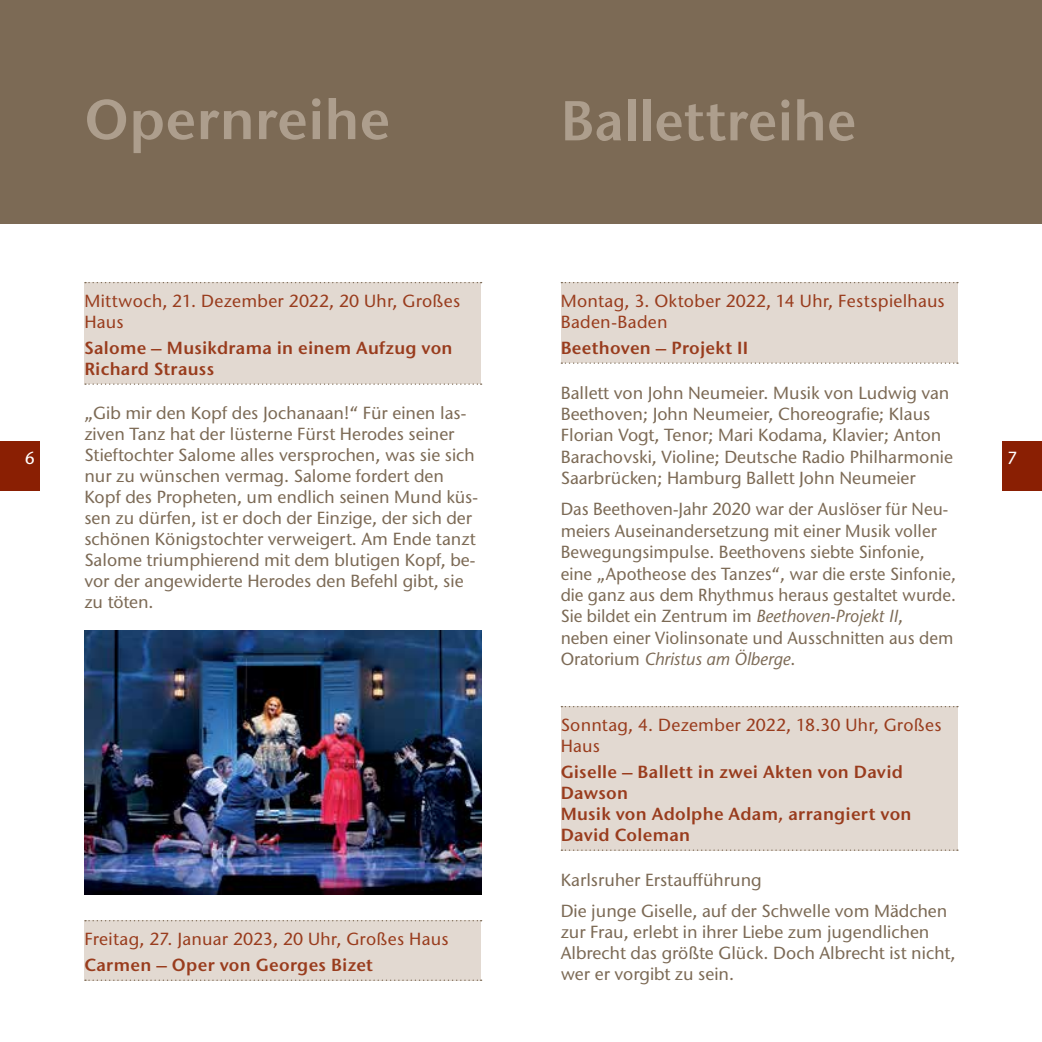
<style>
.page{position:relative;width:1042px;height:1042px;background:#fff}
.page>*{position:absolute;margin:0;border:0;box-sizing:border-box;transform-origin:0 0}
.t1{font:600 56px "Stone Sans ITC Pro";color:#ad9e8d;scale:.96 1}
.t2{font:600 56px "Stone Sans ITC Pro";color:#ad9e8d}
.t3{font:500 17.5px/21px "Stone Sans ITC Pro";color:#7c6a55}
.t4{font:600 17.5px/21px "Stone Sans ITC Pro";letter-spacing:.015em;color:#993c1d}
.t5{font:500 17.5px/21px "Stone Sans ITC Pro";letter-spacing:.015em;color:#993c1d}
.t6{font:italic 17.5px "Stone Sans";color:#7c6a55}
.t7{font:500 17.5px "Stone Sans ITC Pro";color:#fff}
.s1{font-family:"Stone Sans";font-weight:400;font-style:italic}
.s2{font-family:"Stone Sans ITC Pro";font-weight:500;font-style:normal}
</style>
<div class="page">
<div style="left:561px;top:282px;width:396px;height:81px;background:#e2d9d1"></div>
<div style="left:561px;top:706px;width:396px;height:144px;background:#e2d9d1"></div>
<div style="left:84px;top:282px;width:397px;height:102px;background:#e2d9d1"></div>
<div style="left:84px;top:920px;width:397px;height:60px;background:#e2d9d1"></div>
<div style="left:0;top:441px;width:40px;height:50px;background:#8a1f03"></div>
<div style="left:1002px;top:441px;width:40px;height:50px;background:#8a1f03"></div>
<svg style="left:85px;top:282px;width:397px;height:1px"></svg>
<svg style="left:85px;top:383px;width:397px;height:2px"></svg>
<svg style="left:85px;top:920px;width:397px;height:1px"></svg>
<svg style="left:85px;top:979px;width:397px;height:2px"></svg>
<img style="left:84px;top:630px;width:397px;height:265px">
<svg style="left:561px;top:282px;width:397px;height:1px"></svg>
<svg style="left:561px;top:362px;width:397px;height:2px"></svg>
<svg style="left:561px;top:706px;width:397px;height:1px"></svg>
<svg style="left:561px;top:849px;width:397px;height:2px"></svg>
<div style="left:0;top:0;width:521px;height:223px;background:#7c6a55"></div>
<div style="left:521px;top:0;width:521px;height:223px;background:#7c6a55"></div>
<h1 class="t2" style="left:84px;top:84px;width:307px">Opernreihe</h1>
<h1 class="t1" style="left:561px;top:86px;width:310px">Ballettreihe</h1>
<p class="t5" style="left:84px;top:290px;width:377px">M ittwoch, 21. Dezember 2022, 20 Uhr, Großes<br>Haus</p>
<p class="t4" style="left:84px;top:337px;width:370px">Salome – Musikdrama in einem Aufzug von<br>Richard Strauss</p>
<p class="t3" style="left:84px;top:403px;width:395px">„Gib mir den Kopf des Jochanaan!“ Für einen las&shy;ziven Tanz hat der lüsterne Fürst Herodes seiner Stieftochter Salome alles versprochen, was sie sich nur zu wünschen vermag. Salome fordert den Kopf des Propheten, um endlich seinen M und küs&shy;sen zu dürfen, ist er doch der Einzige, der sich der schönen Königstochter verweigert. Am Ende tanzt Salome triumphierend mit dem blutigen Kopf, be&shy;vor der angewiderte Herodes den Befehl gibt, sie zu töten.</p>
<p class="t5" style="left:561px;top:290px;width:386px">Montag, 3. Oktober 2022, 14 U hr, Festspielhaus<br>Baden-Baden</p>
<p class="t4" style="left:561px;top:337px;width:189px">Beethoven – Projekt II</p>
<p class="t3" style="left:561px;top:382px;width:394px">Ballett von John Neumeier. M usik von Ludwig van Beethoven; John Neumeier, Choreografie; Klaus Florian Vogt, Tenor; Mari Kodama, Klavier; Anton Barachovski, Violine; Deutsche Radio Philharmonie Saarbrücken; Hamburg Ballett John Neumeier</p>
<p class="t3" style="left:561px;top:498px;width:397px">Das Beethoven-Jahr 2020 war der Auslöser für Neu&shy;meiers Auseinandersetzung mit einer M usik voller Bewegungsimpulse. Beethovens siebte Sinfonie, eine „Apotheose des Tanzes“, war die erste Sinfonie, die ganz aus dem Rhythmus heraus gestaltet wurde.<br>Sie bildet ein Zentrum im <span class="s1">Beethoven-Projekt II</span>,<br>neben einer Violinsonate und Ausschnitten aus dem</p>
<p class="t6" style="left:561px;top:648px;width:236px"><span class="s2">Oratorium</span> Christus am Ölberge<span class="s2">.</span></p>
<p class="t7" style="left:25px;top:447px;width:12px">6</p>
<p class="t7" style="left:1007px;top:447px;width:12px">7</p>
<p class="t5" style="left:84px;top:928px;width:366px">Freitag, 27. Januar 2023, 20 U hr, Großes Haus</p>
<p class="t4" style="left:84px;top:954px;width:290px">Carmen – Oper von Georges Bizet</p>
<p class="t5" style="left:561px;top:714px;width:382px">Sonntag, 4. Dezember 2022, 18.30 U hr, Großes<br>Haus</p>
<p class="t4" style="left:561px;top:761px;width:352px">Giselle – Ballett in zwei Akten von David<br>Dawson<br>Musik von Adolphe Adam, arrangiert von<br>David Coleman</p>
<p class="t3" style="left:561px;top:864px;width:388px;line-height:31px">Karlsruher Erstaufführung<br>Die junge Giselle, auf der Schwelle vom Mädchen</p>
<p class="t3" style="left:561px;top:921px;width:396px">zur Frau, erlebt in ihrer Liebe zum jugendlichen<br>Albrecht das größte Glück. Doch Albrecht ist nicht, wer er vorgibt zu sein.</p>
</div>
